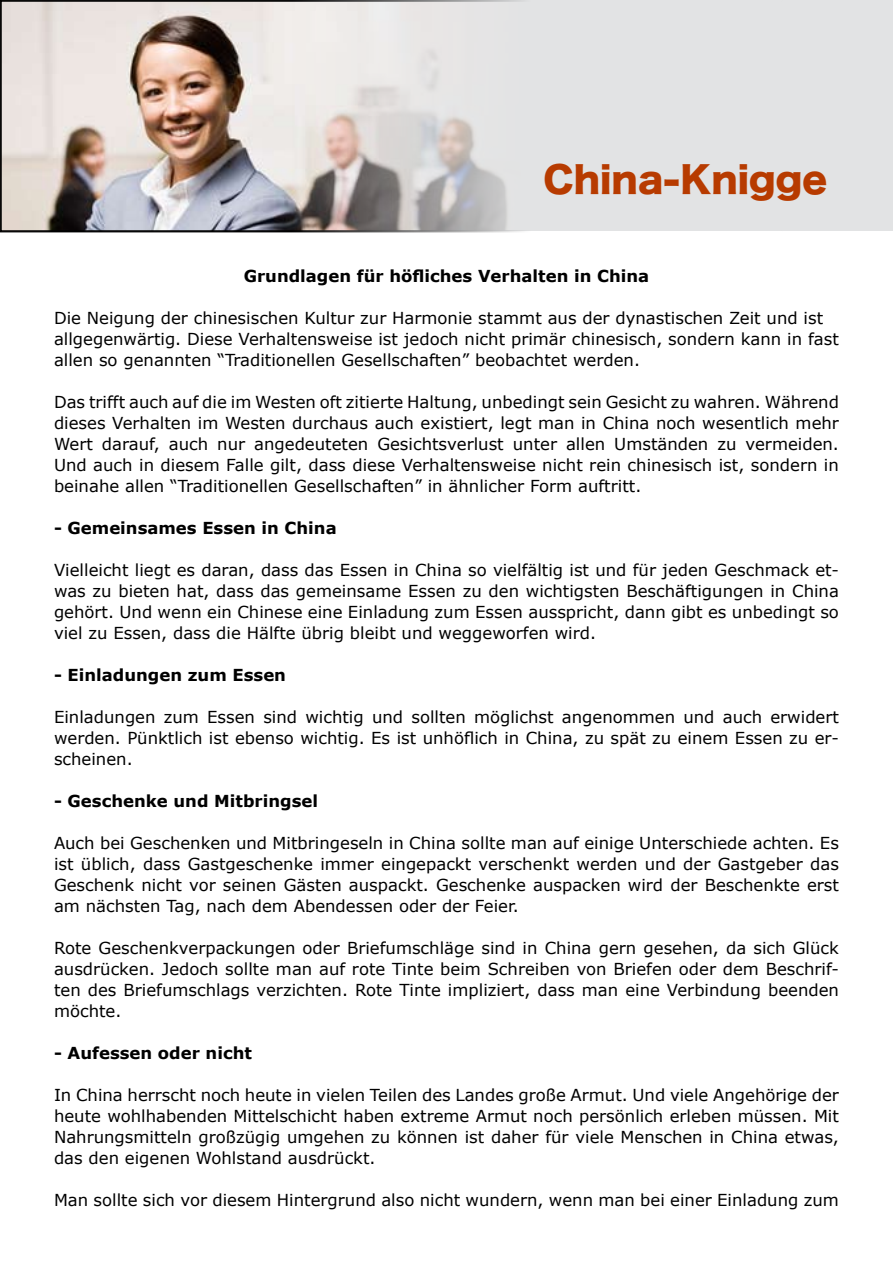
<style>
.page{position:relative;width:893px;height:1263px;background:#fff}
.page>*{position:absolute;margin:0;border:0;box-sizing:border-box;transform-origin:0 0}
.t1{font:36px "Hira Kaku Std W8";color:#b73b00}
.t2{font:16.5px/21px "Verdana";color:#000;text-align:justify}
.t3{font:700 16.5px "Verdana";color:#000}
</style>
<div class="page">
<div style="left:0;top:0;width:893px;height:231px;background:#e2e3e4"></div>
<img style="left:3px;top:3px;width:504px;height:226px">
<div style="left:1px;top:1px;width:780px;height:230px;border:1px solid #000"></div>
<h1 class="t1" style="left:543px;top:160px;width:285px">China-Knigge</h1>
<p class="t3" style="left:244px;top:265px;width:407px">Grundlagen für höfliches Verhalten in China</p>
<p class="t2" style="left:54px;top:307px;width:786px;text-align:left">Die Neigung der chinesischen Kultur zur Harmonie stammt aus der dynastischen Zeit und ist allgegenwärtig. Diese Verhaltensweise ist jedoch nicht primär chinesisch, sondern kann in fast allen so genannten “Traditionellen Gesellschaften” beobachtet werden.</p>
<p class="t2" style="left:54px;top:391px;width:786px">Das trifft auch auf die im Westen oft zitierte Haltung, unbedingt sein Gesicht zu wahren. Während dieses Verhalten im Westen durchaus auch existiert, legt man in China noch wesentlich mehr Wert darauf, auch nur angedeuteten Gesichtsverlust unter allen Umständen zu vermeiden.<br>Und auch in diesem Falle gilt, dass diese Verhaltensweise nicht rein chinesisch ist, sondern in beinahe allen “Traditionellen Gesellschaften” in ähnlicher Form auftritt.</p>
<p class="t3" style="left:54px;top:517px;width:284px">- Gemeinsames Essen in China</p>
<p class="t2" style="left:54px;top:559px;width:786px">Vielleicht liegt es daran, dass das Essen in China so vielfältig ist und für jeden Geschmack et&shy;was zu bieten hat, dass das gemeinsame Essen zu den wichtigsten Beschäftigungen in China gehört. Und wenn ein Chinese eine Einladung zum Essen ausspricht, dann gibt es unbedingt so viel zu Essen, dass die Hälfte übrig bleibt und weggeworfen wird.</p>
<p class="t3" style="left:54px;top:664px;width:234px">- Einladungen zum Essen</p>
<p class="t2" style="left:54px;top:706px;width:786px">Einladungen zum Essen sind wichtig und sollten möglichst angenommen und auch erwidert werden. Pünktlich ist ebenso wichtig. Es ist unhöflich in China, zu spät zu einem Essen zu er&shy;scheinen.</p>
<p class="t3" style="left:54px;top:790px;width:266px">- Geschenke und Mitbringsel</p>
<p class="t2" style="left:54px;top:832px;width:786px">Auch bei Geschenken und Mitbringeseln in China sollte man auf einige Unterschiede achten. Es ist üblich, dass Gastgeschenke immer eingepackt verschenkt werden und der Gastgeber das Geschenk nicht vor seinen Gästen auspackt. Geschenke auspacken wird der Beschenkte erst am nächsten Tag, nach dem Abendessen oder der Feier.</p>
<p class="t2" style="left:54px;top:937px;width:786px">Rote Geschenkverpackungen oder Briefumschläge sind in China gern gesehen, da sich Glück ausdrücken. Jedoch sollte man auf rote Tinte beim Schreiben von Briefen oder dem Beschrif&shy;ten des Briefumschlags verzichten. Rote Tinte impliziert, dass man eine Verbindung beenden möchte.</p>
<p class="t3" style="left:54px;top:1042px;width:199px">- Aufessen oder nicht</p>
<p class="t2" style="left:54px;top:1084px;width:786px">In China herrscht noch heute in vielen Teilen des Landes große Armut. Und viele Angehörige der heute wohlhabenden Mittelschicht haben extreme Armut noch persönlich erleben müssen. Mit Nahrungsmitteln großzügig umgehen zu können ist daher für viele Menschen in China etwas, das den eigenen Wohlstand ausdrückt.</p>
<p class="t2" style="left:54px;top:1189px;width:786px">Man sollte sich vor diesem Hintergrund also nicht wundern, wenn man bei einer Einladung zum</p>
</div>
